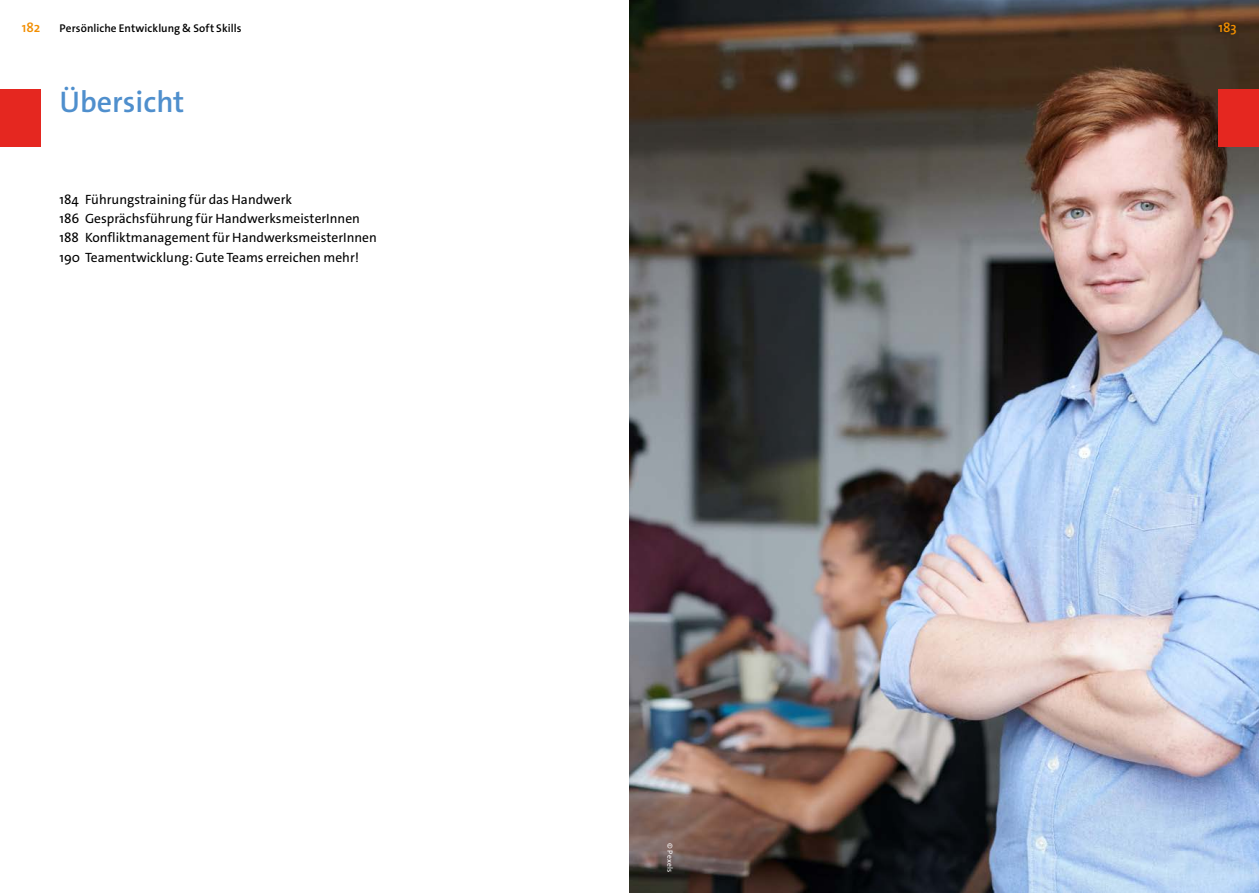
<style>
.page{position:relative;width:1259px;height:893px;background:#fff}
.page>*{position:absolute;margin:0;border:0;box-sizing:border-box;transform-origin:0 0}
.t1{font:600 30px "The Sans C4 s";color:#4f8fcd}
.t2{font:13.5px/19.2px "The Sans C4 s";color:#000}
.t3{font:600 13.5px "The Sans C4 s";color:#f28e00}
.t4{font:600 11.25px "The Sans C4 s";letter-spacing:.005em;color:#000}
.t5{font:7.5px "The Sans C4 s";letter-spacing:.015em;color:#fff}
</style>
<div class="page">
<div style="left:0;top:89px;width:40px;height:58px;background:#e52720"></div>
<img style="left:629px;top:0;width:630px;height:893px">
<div style="left:1218px;top:89px;width:41px;height:58px;background:#e52720"></div>
<p class="t3" style="left:22px;top:19px;width:20px">182</p>
<p class="t3" style="left:1218px;top:19px;width:20px">183</p>
<p class="t4" style="left:60px;top:21px;width:183px">Persönliche Entwicklung &amp; Soft Skills</p>
<h1 class="t1" style="left:60px;top:82px;width:126px">Übersicht</h1>
<p class="t2" style="left:60px;top:190px;width:319px">184 Führungstraining für das Handwerk<br>186 Gesprächsführung für HandwerksmeisterInnen 188 Konfliktmanagement für HandwerksmeisterInnen 190 Teamentwicklung: Gute Teams erreichen mehr!</p>
<p class="t5" style="left:675px;top:843px;width:30px;rotate:90deg">© Pexels</p>
</div>
